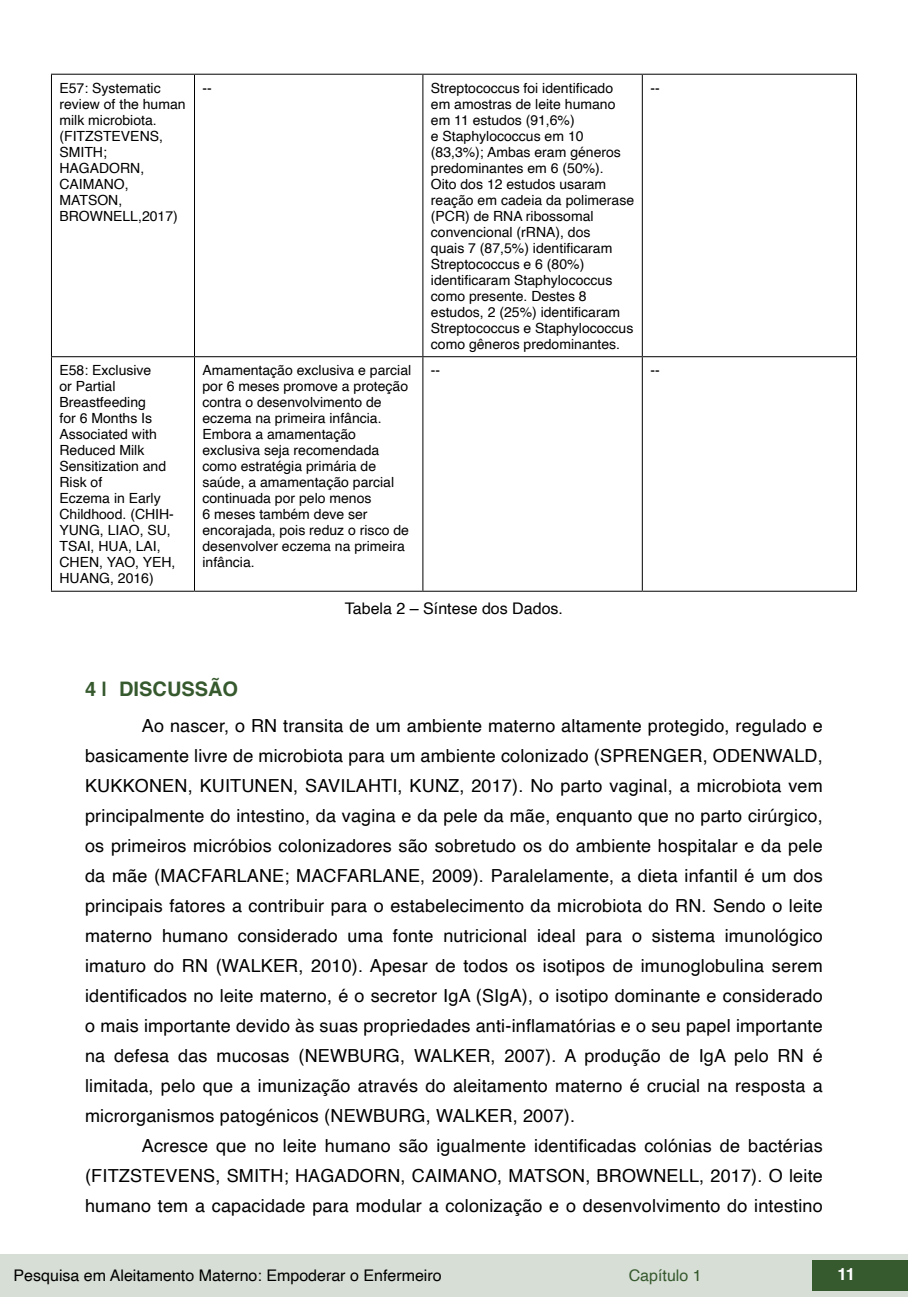
<style>
.page{position:relative;width:908px;height:1304px;background:#fff}
.page>*{position:absolute;margin:0;border:0;box-sizing:border-box;transform-origin:0 0}
.t1{font:700 20px "Helvetica";color:#36592e}
.t2{font:18px/30px "Helvetica";letter-spacing:.01em;color:#000;text-align:justify}
.t3{font:700 16.8px "Helvetica";color:#fff}
.t4{font:16px "Helvetica";color:#000}
.t5{font:16px "Helvetica";color:#36592e}
.t6{font:14px/16px "Helvetica";color:#000}
</style>
<div class="page">
<div style="left:0;top:1254px;width:906px;height:43px;background:#d7ded5"></div>
<div style="left:812px;top:1261px;width:95px;height:30px;background:#36592e"></div>
<hr style="left:51px;top:74px;width:143px;height:1px;background:#000">
<hr style="left:51px;top:75px;width:1px;height:281px;background:#000">
<hr style="left:194px;top:74px;width:228px;height:1px;background:#000">
<hr style="left:194px;top:75px;width:1px;height:281px;background:#000">
<hr style="left:422px;top:74px;width:220px;height:1px;background:#000">
<hr style="left:422px;top:75px;width:1px;height:281px;background:#000">
<hr style="left:642px;top:74px;width:214px;height:1px;background:#000">
<hr style="left:641px;top:75px;width:1px;height:281px;background:#000">
<hr style="left:855px;top:75px;width:1px;height:281px;background:#000">
<hr style="left:51px;top:356px;width:143px;height:1px;background:#000">
<hr style="left:51px;top:357px;width:1px;height:234px;background:#000">
<hr style="left:194px;top:356px;width:228px;height:1px;background:#000">
<hr style="left:194px;top:357px;width:1px;height:234px;background:#000">
<hr style="left:422px;top:356px;width:220px;height:1px;background:#000">
<hr style="left:422px;top:357px;width:1px;height:234px;background:#000">
<hr style="left:642px;top:356px;width:214px;height:1px;background:#000">
<hr style="left:641px;top:357px;width:1px;height:234px;background:#000">
<hr style="left:855px;top:357px;width:1px;height:234px;background:#000">
<hr style="left:51px;top:591px;width:143px;height:1px;background:#000">
<hr style="left:194px;top:591px;width:228px;height:1px;background:#000">
<hr style="left:422px;top:591px;width:220px;height:1px;background:#000">
<hr style="left:642px;top:591px;width:214px;height:1px;background:#000">
<p class="t6" style="left:59px;top:80px;width:128px">E57: Systematic review of the human milk microbiota. (FITZSTEVENS,<br>SMITH;<br>HAGADORN,<br>CAIMANO,<br>MATSON,<br>BROWNELL,2017)</p>
<p class="t6" style="left:202px;top:80px;width:11px">--</p>
<p class="t6" style="left:430px;top:80px;width:205px">Streptococcus foi identificado em amostras de leite humano em 11 estudos (91,6%)<br>e Staphylococcus em 10 (83,3%); Ambas eram géneros predominantes em 6 (50%).<br>Oito dos 12 estudos usaram reação em cadeia da polimerase (PCR) de RNA ribossomal convencional (rRNA), dos<br>quais 7 (87,5%) identificaram<br>Streptococcus e 6 (80%) identificaram Staphylococcus como presente. Destes 8 estudos, 2 (25%) identificaram<br>Streptococcus e Staphylococcus como gêneros predominantes.</p>
<p class="t6" style="left:650px;top:80px;width:11px">--</p>
<p class="t6" style="left:59px;top:363px;width:117px">E58: Exclusive<br>or Partial<br>Breastfeeding<br>for 6 Months Is<br>Associated with<br>Reduced Milk<br>Sensitization and<br>Risk of<br>Eczema in Early<br>Childhood. (CHIH-<br>YUNG, LIAO, SU,<br>TSAI, HUA, LAI,<br>CHEN, YAO, YEH,<br>HUANG, 2016)</p>
<p class="t6" style="left:202px;top:363px;width:210px">Amamentação exclusiva e parcial por 6 meses promove a proteção contra o desenvolvimento de eczema na primeira infância.<br>Embora a amamentação exclusiva seja recomendada como estratégia primária de saúde, a amamentação parcial continuada por pelo menos<br>6 meses também deve ser encorajada, pois reduz o risco de desenvolver eczema na primeira infância.</p>
<p class="t6" style="left:431px;top:363px;width:11px">--</p>
<p class="t6" style="left:650px;top:363px;width:11px">--</p>
<p class="t4" style="left:345px;top:596px;width:219px">Tabela 2 – Síntese dos Dados.</p>
<p class="t1" style="left:85px;top:673px;width:154px">4 | DISCUSSÃO</p>
<p class="t2" style="left:85px;top:711px;width:738px;text-indent:57px">Ao nascer, o RN transita de um ambiente materno altamente protegido, regulado e basicamente livre de microbiota para um ambiente colonizado (SPRENGER, ODENWALD, KUKKONEN, KUITUNEN, SAVILAHTI, KUNZ, 2017). No parto vaginal, a microbiota vem principalmente do intestino, da vagina e da pele da mãe, enquanto que no parto cirúrgico, os primeiros micróbios colonizadores são sobretudo os do ambiente hospitalar e da pele da mãe (MACFARLANE; MACFARLANE, 2009). Paralelamente, a dieta infantil é um dos principais fatores a contribuir para o estabelecimento da microbiota do RN. Sendo o leite materno humano considerado uma fonte nutricional ideal para o sistema imunológico imaturo do RN (WALKER, 2010). Apesar de todos os isotipos de imunoglobulina serem identificados no leite materno, é o secretor IgA (SIgA), o isotipo dominante e considerado o mais importante devido às suas propriedades anti-inflamatórias e o seu papel importante na defesa das mucosas (NEWBURG, WALKER, 2007). A produção de IgA pelo RN é limitada, pelo que a imunização através do aleitamento materno é crucial na resposta a microrganismos patogénicos (NEWBURG, WALKER, 2007).</p>
<p class="t2" style="left:85px;top:1131px;width:739px;text-indent:57px">Acresce que no leite humano são igualmente identificadas colónias de bactérias (FITZSTEVENS, SMITH; HAGADORN, CAIMANO, MATSON, BROWNELL, 2017). O leite humano tem a capacidade para modular a colonização e o desenvolvimento do intestino</p>
<p class="t4" style="left:14px;top:1263px;width:429px">Pesquisa em Aleitamento Materno: Empoderar o Enfermeiro</p>
<p class="t5" style="left:628px;top:1263px;width:74px">Capítulo 1</p>
<p class="t3" style="left:837px;top:1261px;width:19px">11</p>
</div>
